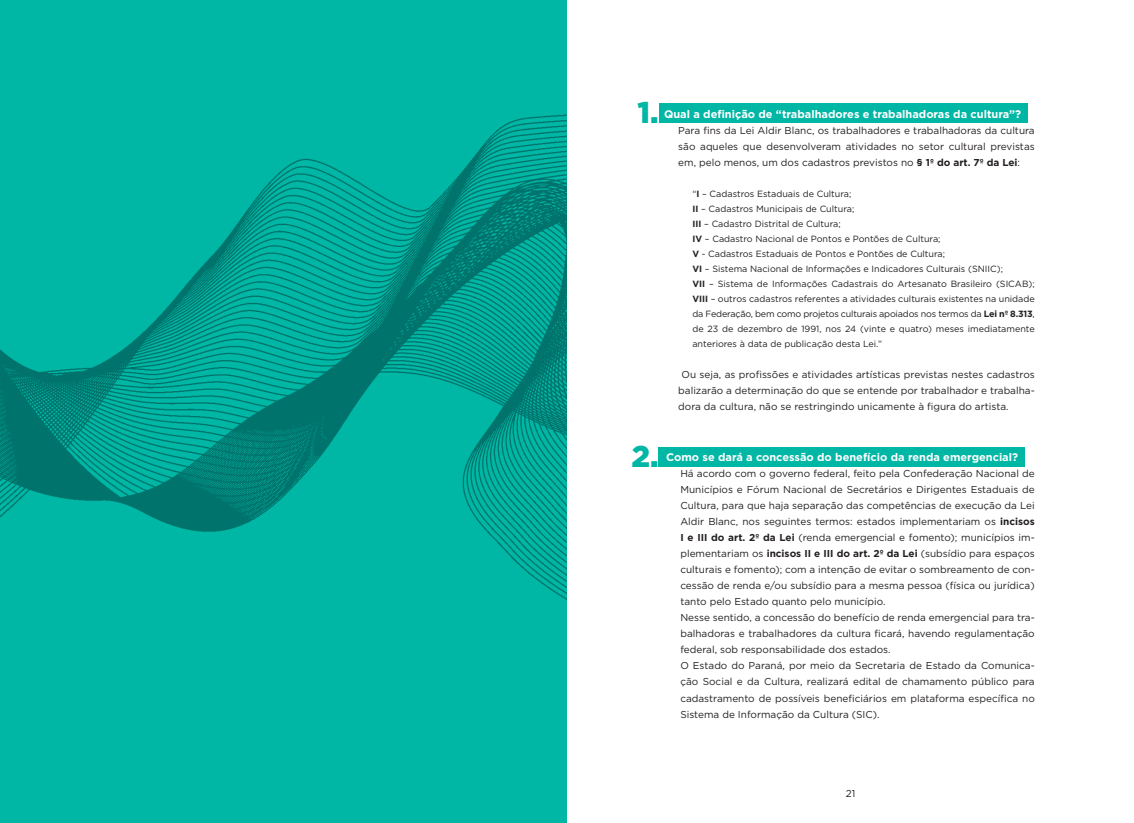
<style>
.page{position:relative;width:1134px;height:823px;background:#fff}
.page>*{position:absolute;margin:0;border:0;box-sizing:border-box;transform-origin:0 0}
.t1{font:900 30px "Gotham";color:#00b6a4}
.Estilo_de_parágrafo{font:700 11px "Gotham";color:#fff}
.Estilo_de_parágrafo-2{font:10px/16px "Gotham";color:#231f20;text-align:justify}
.Estilo_de_parágrafo-3{font:9px/15px "Gotham";color:#231f20;text-align:justify}
.s1{font-weight:700}
</style>
<div class="page">
<div style="left:659px;top:447px;width:366px;height:19px;background:#00b6a4"></div>
<img style="left:0;top:0;width:567px;height:822px">
<div style="left:660px;top:103px;width:368px;height:19px;background:#00b6a4"></div>
<p class="t1" style="left:638px;top:91px;width:23px">1.</p>
<p class="Estilo_de_parágrafo" style="left:664px;top:107px;width:359px">Qual a definição de “trabalhadores e trabalhadoras da cultura”?</p>
<p class="Estilo_de_parágrafo-2" style="left:678px;top:122px;width:358px">Para fins da Lei Aldir Blanc, os trabalhadores e trabalhadoras da cultura são aqueles que desenvolveram atividades no setor cultural previstas em, pelo menos, um dos cadastros previstos no <span class="s1">§ 1º do art. 7º da Lei</span>:</p>
<p class="Estilo_de_parágrafo-3" style="left:692px;top:186px;width:160px">“<span class="s1">I</span> – Cadastros Estaduais de Cultura;</p>
<p class="Estilo_de_parágrafo-3" style="left:692px;top:201px;width:163px"><span class="s1">II</span> – Cadastros Municipais de Cultura;</p>
<p class="Estilo_de_parágrafo-3" style="left:692px;top:216px;width:150px"><span class="s1">III</span> – Cadastro Distrital de Cultura;</p>
<p class="Estilo_de_parágrafo-3" style="left:692px;top:231px;width:250px"><span class="s1">IV</span> – Cadastro Nacional de Pontos e Pontões de Cultura;</p>
<p class="Estilo_de_parágrafo-3" style="left:692px;top:246px;width:254px"><span class="s1">V</span> - Cadastros Estaduais de Pontos e Pontões de Cultura;</p>
<p class="Estilo_de_parágrafo-3" style="left:692px;top:261px;width:312px"><span class="s1">VI</span> – Sistema Nacional de Informações e Indicadores Culturais (SNIIC);</p>
<p class="Estilo_de_parágrafo-3" style="left:692px;top:276px;width:344px"><span class="s1">VII</span> – Sistema de Informações Cadastrais do Artesanato Brasileiro (SICAB); <span class="s1">VIII</span> – outros cadastros referentes a atividades culturais existentes na unidade da Federação, bem como projetos culturais apoiados nos termos da <span class="s1">Lei nº 8.313</span>, de 23 de dezembro de 1991, nos 24 (vinte e quatro) meses imediatamente anteriores à data de publicação desta Lei.”</p>
<p class="Estilo_de_parágrafo-2" style="left:678px;top:366px;width:358px;text-indent:3px">Ou seja, as profissões e atividades artísticas previstas nestes cadastros balizarão a determinação do que se entende por trabalhador e trabalha&shy;dora da cultura, não se restringindo unicamente à figura do artista.</p>
<p class="t1" style="left:631px;top:436px;width:29px">2.</p>
<p class="Estilo_de_parágrafo" style="left:666px;top:450px;width:353px">Como se dará a concessão do benefício da renda emergencial?</p>
<p class="Estilo_de_parágrafo-2" style="left:680px;top:465px;width:356px">Há acordo com o governo federal, feito pela Confederação Nacional de Municípios e Fórum Nacional de Secretários e Dirigentes Estaduais de Cultura, para que haja separação das competências de execução da Lei Aldir Blanc, nos seguintes termos: estados implementariam os <span class="s1">incisos I e III do art. 2º da Lei</span> (renda emergencial e fomento); municípios im&shy;plementariam os <span class="s1">incisos II e III do art. 2º da Lei</span> (subsídio para espaços culturais e fomento); com a intenção de evitar o sombreamento de con&shy;cessão de renda e/ou subsídio para a mesma pessoa (física ou jurídica) tanto pelo Estado quanto pelo município.</p>
<p class="Estilo_de_parágrafo-2" style="left:680px;top:609px;width:356px">Nesse sentido, a concessão do benefício de renda emergencial para tra&shy;balhadoras e trabalhadores da cultura ficará, havendo regulamentação federal, sob responsabilidade dos estados.</p>
<p class="Estilo_de_parágrafo-2" style="left:680px;top:657px;width:356px">O Estado do Paraná, por meio da Secretaria de Estado da Comunica&shy;ção Social e da Cultura, realizará edital de chamamento público para cadastramento de possíveis beneficiários em plataforma específica no Sistema de Informação da Cultura (SIC).</p>
<p class="Estilo_de_parágrafo-2" style="left:846px;top:784px;width:11px">21</p>
</div>
